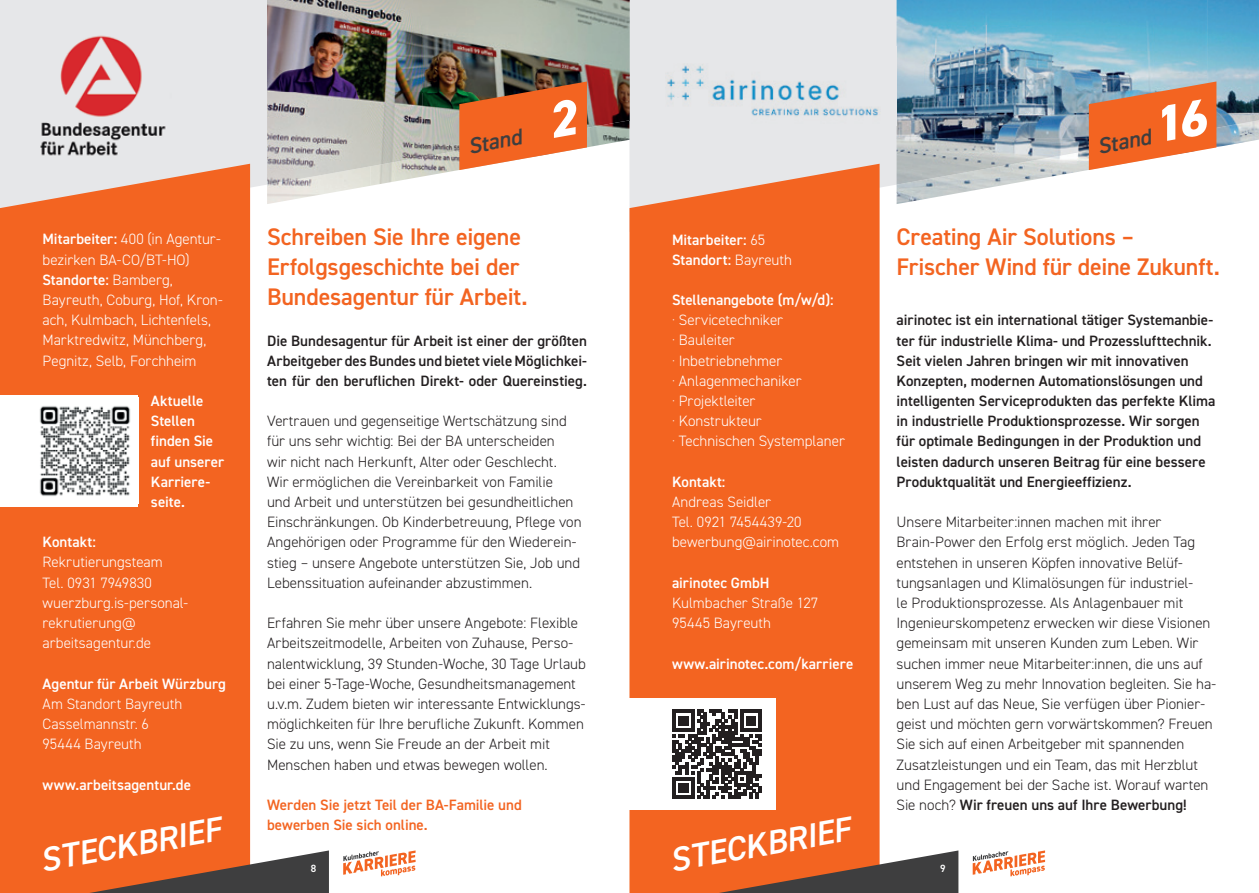
<style>
.page{position:relative;width:1259px;height:893px;background:#fff}
.page>*{position:absolute;margin:0;border:0;box-sizing:border-box;transform-origin:0 0}
.t1{font:italic 600 34.05px "DIN2014";color:#fff}
.t2{font:600 24px/30px "DIN2014";letter-spacing:-.005em;color:#f36421}
.t3{font:italic 600 22.5px "DIN2014";color:#3e3e3f}
.t4{font:300 15px/20.2px "DIN2014";color:#231f20}
.t5{font:600 15px/20.2px "DIN2014";color:#231f20;text-align:justify}
.t6{font:300 15px/20.2px "DIN2014";color:#fff}
.t7{font:600 15px/20.2px "DIN2014";color:#fff}
.t8{font:600 15px/20.2px "DIN2014";letter-spacing:-.005em;color:#f36421}
.t9{font:600 10.5px "DIN2014";color:#fff}
.s1{font-weight:600}
.s2{font-weight:300}
</style>
<div class="page">
<div style="left:629px;top:0;width:267px;height:232px;background:#e6e7e9"></div>
<div style="left:0;top:0;width:267px;height:232px;background:#e6e7e9"></div>
<div style="left:629px;top:164px;width:250px;height:729px;background:#f36421"></div>
<div style="left:0;top:164px;width:250px;height:729px;background:#f36421"></div>
<svg style="left:972px;top:850px;width:73px;height:26px"></svg>
<svg style="left:672px;top:850px;width:286px;height:43px;background:#a85b37"></svg>
<svg style="left:343px;top:850px;width:72px;height:26px"></svg>
<svg style="left:43px;top:850px;width:286px;height:43px;background:#a85b38"></svg>
<img style="left:371px;top:157px;width:88px;height:29px">
<img style="left:587px;top:129px;width:42px;height:19px">
<img style="left:267px;top:185px;width:104px;height:19px">
<img style="left:629px;top:0;width:1px;height:140px">
<img style="left:267px;top:0;width:310px;height:92px">
<img style="left:577px;top:0;width:52px;height:129px">
<img style="left:267px;top:92px;width:155px;height:93px">
<img style="left:422px;top:92px;width:37px;height:65px">
<img style="left:1216px;top:130px;width:43px;height:18px">
<img style="left:896px;top:185px;width:104px;height:19px">
<img style="left:896px;top:0;width:311px;height:138px">
<img style="left:1207px;top:0;width:52px;height:130px">
<img style="left:896px;top:138px;width:193px;height:47px">
<div style="left:0;top:395px;width:138px;height:112px;background:#fff"></div>
<img style="left:39px;top:406px;width:92px;height:90px">
<img style="left:35px;top:28px;width:136px;height:136px">
<img style="left:648px;top:47px;width:248px;height:78px">
<div style="left:629px;top:698px;width:147px;height:112px;background:#fff"></div>
<svg style="left:673px;top:710px;width:89px;height:89px"></svg>
<svg style="left:459px;top:81px;width:128px;height:89px;background:#dc7440"></svg>
<svg style="left:1089px;top:81px;width:127px;height:89px;background:#e68152"></svg>
<p class="t6" style="left:43px;top:229px;width:182px"><span class="s1">Mitarbeiter:</span> 400 (in Agentur&shy;bezirken BA-CO/BT-HO)<br><span class="s1">Standorte:</span> Bamberg,<br>Bayreuth, Coburg, Hof, Kron&shy;ach, Kulmbach, Lichtenfels,<br>Marktredwitz, Münchberg,<br>Pegnitz, Selb, Forchheim</p>
<p class="t7" style="left:151px;top:390px;width:75px">Aktuelle<br>Stellen finden Sie auf unserer<br>Karriere&shy;seite.</p>
<p class="t7" style="left:43px;top:532px;width:55px">Kontakt:</p>
<p class="t6" style="left:43px;top:552px;width:147px">Rekrutierungsteam<br>Tel. 0931 7949830 wuerzburg.is-personal&shy;rekrutierung@ arbeitsagentur.de</p>
<p class="t7" style="left:43px;top:673px;width:185px">Agentur für Arbeit Würzburg</p>
<p class="t6" style="left:43px;top:694px;width:141px">Am Standort Bayreuth<br>Casselmannstr. 6<br>95444 Bayreuth</p>
<p class="t7" style="left:43px;top:774px;width:150px">www.arbeitsagentur.de</p>
<h1 class="t1" style="left:37px;top:838px;width:184px;rotate:-10deg">STECKBRIEF</h1>
<h3 class="t3" style="left:466px;top:131px;width:55px;rotate:-10deg">Stand</h3>
<h3 class="t3" style="left:1095px;top:131px;width:55px;rotate:-10deg">Stand</h3>
<h2 class="t2" style="left:267px;top:221px;width:262px">Schreiben Sie Ihre eigene<br>Erfolgsgeschichte bei der<br>Bundesagentur für Arbeit.</h2>
<p class="t5" style="left:267px;top:330px;width:321px">Die Bundesagentur für Arbeit ist einer der größten Arbeitgeber des Bundes und bietet viele Möglichkei&shy;ten für den beruflichen Direkt- oder Quereinstieg.</p>
<p class="t4" style="left:267px;top:411px;width:316px">Vertrauen und gegenseitige Wertschätzung sind für uns sehr wichtig: Bei der BA unterscheiden<br>wir nicht nach Herkunft, Alter oder Geschlecht.<br>Wir ermöglichen die Vereinbarkeit von Familie<br>und Arbeit und unterstützen bei gesundheitlichen Einschränkungen. Ob Kinderbetreuung, Pflege von Angehörigen oder Programme für den Wiederein&shy;stieg – unsere Angebote unterstützen Sie, Job und Lebenssituation aufeinander abzustimmen.</p>
<p class="t4" style="left:267px;top:613px;width:320px">Erfahren Sie mehr über unsere Angebote: Flexible Arbeitszeitmodelle, Arbeiten von Zuhause, Perso&shy;nalentwicklung, 39 Stunden-Woche, 30 Tage Urlaub bei einer 5-Tage-Woche, Gesundheitsmanagement u.v.m. Zudem bieten wir interessante Entwicklungs&shy;möglichkeiten für Ihre berufliche Zukunft. Kommen Sie zu uns, wenn Sie Freude an der Arbeit mit Menschen haben und etwas bewegen wollen.</p>
<p class="t8" style="left:267px;top:794px;width:256px">Werden Sie jetzt Teil der BA-Familie und bewerben Sie sich online.</p>
<p class="t9" style="left:311px;top:861px;width:7px">8</p>
<p class="t7" style="left:672px;top:229px;width:122px">Mitarbeiter: <span class="s2">65<br></span>Standort: <span class="s2">Bayreuth</span></p>
<p class="t7" style="left:672px;top:289px;width:163px">Stellenangebote (m/w/d):</p>
<p class="t6" style="left:672px;top:310px;width:174px">· Servicetechniker<br>· Bauleiter<br>· Inbetriebnehmer<br>· Anlagenmechaniker<br>· Projektleiter<br>· Konstrukteur<br>· Technischen Systemplaner</p>
<p class="t7" style="left:672px;top:471px;width:55px">Kontakt:</p>
<p class="t6" style="left:672px;top:492px;width:169px">Andreas Seidler<br>Tel. 0921 7454439-20 bewerbung@airinotec.com</p>
<p class="t7" style="left:672px;top:572px;width:99px">airinotec GmbH</p>
<p class="t6" style="left:672px;top:593px;width:148px">Kulmbacher Straße 127<br>95445 Bayreuth</p>
<p class="t7" style="left:672px;top:653px;width:183px">www.airinotec.com/karriere</p>
<h1 class="t1" style="left:666px;top:838px;width:184px;rotate:-10deg">STECKBRIEF</h1>
<h2 class="t2" style="left:896px;top:221px;width:325px">Creating Air Solutions –<br>Frischer Wind für deine Zukunft.</h2>
<p class="t5" style="left:896px;top:310px;width:320px;text-align:left">airinotec ist ein international tätiger Systemanbie&shy;ter für industrielle Klima- und Prozesslufttechnik.<br>Seit vielen Jahren bringen wir mit innovativen Konzepten, modernen Automationslösungen und intelligenten Serviceprodukten das perfekte Klima in industrielle Produktionsprozesse. Wir sorgen für optimale Bedingungen in der Produktion und leisten dadurch unseren Beitrag für eine bessere Produktqualität und Energieeffizienz.</p>
<p class="t4" style="left:896px;top:512px;width:321px">Unsere Mitarbeiter:innen machen mit ihrer Brain-Power den Erfolg erst möglich. Jeden Tag entstehen in unseren Köpfen innovative Belüf&shy;tungsanlagen und Klimalösungen für industriel-<br>le Produktionsprozesse. Als Anlagenbauer mit Ingenieurskompetenz erwecken wir diese Visionen gemeinsam mit unseren Kunden zum Leben. Wir suchen immer neue Mitarbeiter:innen, die uns auf unserem Weg zu mehr Innovation begleiten. Sie ha&shy;ben Lust auf das Neue, Sie verfügen über Pionier&shy;geist und möchten gern vorwärtskommen? Freuen Sie sich auf einen Arbeitgeber mit spannenden Zusatzleistungen und ein Team, das mit Herzblut und Engagement bei der Sache ist. Worauf warten Sie noch? <span class="s1">Wir freuen uns auf Ihre Bewerbung!</span></p>
<p class="t9" style="left:940px;top:861px;width:7px">9</p>
</div>
